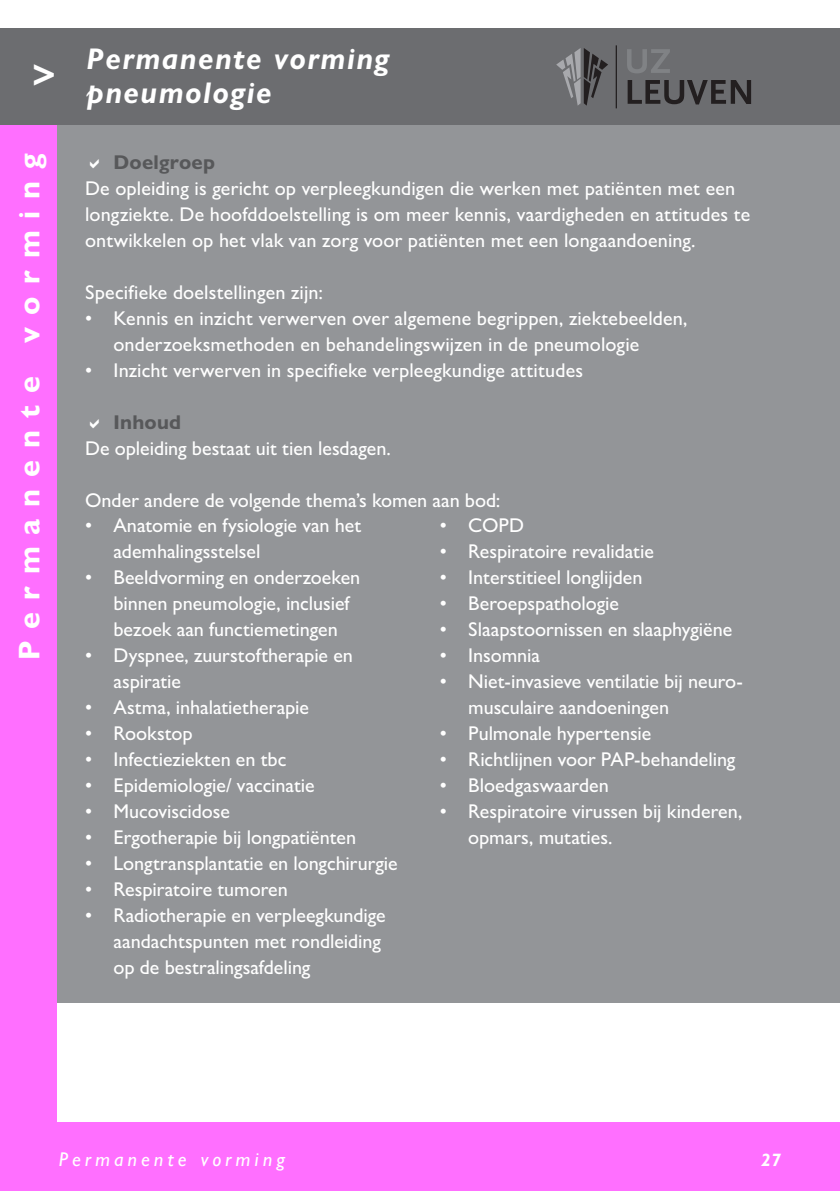
<style>
.page{position:relative;width:840px;height:1191px;background:#fff}
.page>*{position:absolute;margin:0;border:0;box-sizing:border-box;transform-origin:0 0}
.t1{font:italic 700 42px "Gill Sans Nova";color:#fff}
.t2{font:italic 700 30px/34px "Gill Sans Nova";letter-spacing:.05em;color:#fff}
.t3{font:700 30px "Gill Sans Nova";letter-spacing:.4em;color:#fff}
.t4{font:500 20px/26px "Gill Sans Nova";color:#fff}
.t5{font:italic 500 20px "Gill Sans Nova";letter-spacing:.2em;color:#fff}
.t6{font:700 20px "Gill Sans Nova";letter-spacing:.01em;color:#57585a}
.t7{font:italic 700 18px "Gill Sans Nova";color:#fff}
</style>
<div class="page">
<div style="left:0;top:1123px;width:839px;height:68px;background:#ff6fff"></div>
<div style="left:45px;top:119px;width:794px;height:884px;background:#939598"></div>
<div style="left:0;top:119px;width:57px;height:1072px;background:#ff6fff"></div>
<div style="left:0;top:28px;width:839px;height:97px;background:#6c6d70"></div>
<hr style="left:615px;top:45px;width:1px;height:63px;background:#231f20">
<svg style="left:627px;top:49px;width:42px;height:24px"></svg>
<svg style="left:627px;top:80px;width:123px;height:24px"></svg>
<svg style="left:556px;top:48px;width:51px;height:58px"></svg>
<h1 class="t1" style="left:32px;top:48px;width:25px">&gt;</h1>
<h2 class="t3" style="left:11px;top:660px;width:508px;rotate:-90deg">Permanente vorming</h2>
<h2 class="t2" style="left:86px;top:41px;width:304px">Permanente vorming pneumologie</h2>
<p class="t6" style="left:113px;top:150px;width:103px">Doelgroep</p>
<p class="t4" style="left:85px;top:175px;width:666px">De opleiding is gericht op verpleegkundigen die werken met patiënten met een longziekte. De hoofddoelstelling is om meer kennis, vaardigheden en attitudes te ontwikkelen op het vlak van zorg voor patiënten met een longaandoening.</p>
<p class="t4" style="left:85px;top:279px;width:239px">Specifieke doelstellingen zijn:</p>
<p class="t4" style="left:113px;top:305px;width:575px;text-indent:-28px">• Kennis en inzicht verwerven over algemene begrippen, ziektebeelden, onderzoeksmethoden en behandelingswijzen in de pneumologie</p>
<p class="t4" style="left:85px;top:357px;width:499px">• Inzicht verwerven in specifieke verpleegkundige attitudes</p>
<p class="t6" style="left:113px;top:410px;width:69px">Inhoud</p>
<p class="t4" style="left:85px;top:435px;width:307px">De opleiding bestaat uit tien lesdagen.</p>
<p class="t4" style="left:85px;top:487px;width:416px">Onder andere de volgende thema’s komen aan bod:</p>
<p class="t4" style="left:113px;top:512px;width:249px;text-indent:-28px">• Anatomie en fysiologie van het ademhalingsstelsel</p>
<p class="t4" style="left:113px;top:564px;width:248px;text-indent:-28px">• Beeldvorming en onderzoeken binnen pneumologie, inclusief bezoek aan functiemetingen</p>
<p class="t4" style="left:113px;top:642px;width:241px;text-indent:-28px">• Dyspnee, zuurstoftherapie en aspiratie</p>
<p class="t4" style="left:85px;top:694px;width:225px">• Astma, inhalatietherapie</p>
<p class="t4" style="left:85px;top:720px;width:109px">• Rookstop</p>
<p class="t4" style="left:85px;top:746px;width:203px">• Infectieziekten en tbc</p>
<p class="t4" style="left:85px;top:772px;width:231px">• Epidemiologie/ vaccinatie</p>
<p class="t4" style="left:85px;top:798px;width:146px">• Mucoviscidose</p>
<p class="t4" style="left:85px;top:824px;width:272px">• Ergotherapie bij longpatiënten</p>
<p class="t4" style="left:85px;top:850px;width:314px">• Longtransplantatie en longchirurgie</p>
<p class="t4" style="left:85px;top:876px;width:204px">• Respiratoire tumoren</p>
<p class="t4" style="left:113px;top:902px;width:273px;text-indent:-28px">• Radiotherapie en verpleegkundige aandachtspunten met rondleiding op de bestralingsafdeling</p>
<p class="t4" style="left:439px;top:512px;width:86px">• COPD</p>
<p class="t4" style="left:439px;top:538px;width:215px">• Respiratoire revalidatie</p>
<p class="t4" style="left:439px;top:564px;width:204px">• Interstitieel longlijden</p>
<p class="t4" style="left:439px;top:590px;width:181px">• Beroepspathologie</p>
<p class="t4" style="left:439px;top:616px;width:294px">• Slaapstoornissen en slaaphygiëne</p>
<p class="t4" style="left:439px;top:642px;width:102px">• Insomnia</p>
<p class="t4" style="left:468px;top:668px;width:276px;text-indent:-28px">• Niet-invasieve ventilatie bij neuro&shy;musculaire aandoeningen</p>
<p class="t4" style="left:439px;top:720px;width:213px">• Pulmonale hypertensie</p>
<p class="t4" style="left:439px;top:746px;width:297px">• Richtlijnen voor PAP-behandeling</p>
<p class="t4" style="left:439px;top:772px;width:170px">• Bloedgaswaarden</p>
<p class="t4" style="left:468px;top:798px;width:275px;text-indent:-28px">• Respiratoire virussen bij kinderen, opmars, mutaties.</p>
<p class="t5" style="left:59px;top:1147px;width:227px">Permanente vorming</p>
<p class="t7" style="left:760px;top:1149px;width:22px">27</p>
</div>
